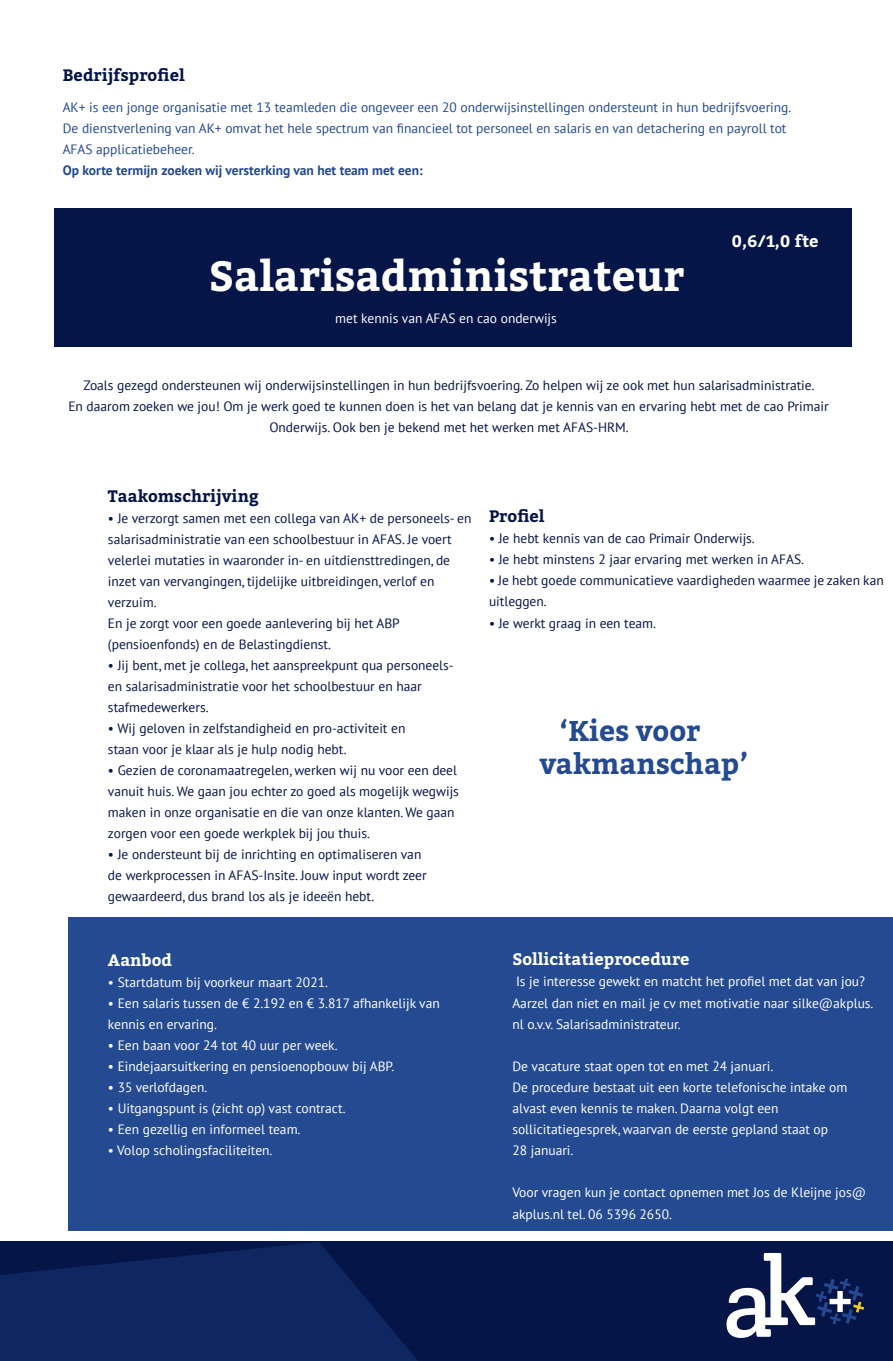
<style>
.page{position:relative;width:893px;height:1361px;background:#fff}
.page>*{position:absolute;margin:0;border:0;box-sizing:border-box;transform-origin:0 0}
.t1{font:96.6px "Crete Round";color:#fff}
.t2{font:700 42px "Bitter";color:#fff}
.t3{font:700 28.5px "Bitter";color:#244a91}
.t4{font:700 16.5px "Bitter";color:#061548}
.t5{font:700 16.5px "Bitter";color:#fff}
.t6{font:13.5px/21px "PT Sans";color:#061548}
.t7{font:13.5px/21px "PT Sans";color:#fff}
.t8{font:13.5px/21px "PT Sans";color:#244a91}
.t9{font:700 13.5px "PT Sans";color:#244a91}
</style>
<div class="page">
<div style="left:0;top:1242px;width:893px;height:119px;background:#061548"></div>
<svg style="left:0;top:1242px;width:418px;height:119px;fill:#0f2660"></svg>
<div style="left:54px;top:207px;width:797px;height:139px;background:#061548"></div>
<svg style="left:816px;top:1278px;width:48px;height:46px"></svg>
<div style="left:68px;top:916px;width:824px;height:314px;background:#244a91"></div>
<p class="t4" style="left:63px;top:62px;width:124px">Bedrijfsprofiel</p>
<p class="t8" style="left:63px;top:96px;width:730px">AK+ is een jonge organisatie met 13 teamleden die ongeveer een 20 onderwijsinstellingen ondersteunt in hun bedrijfsvoering.</p>
<p class="t8" style="left:63px;top:117px;width:725px">De dienstverlening van AK+ omvat het hele spectrum van financieel tot personeel en salaris en van detachering en payroll tot<br>AFAS applicatiebeheer.</p>
<p class="t9" style="left:63px;top:161px;width:361px">Op korte termijn zoeken wij versterking van het team met een:</p>
<p class="t2" style="left:209px;top:244px;width:477px">Salarisadministrateur</p>
<p class="t7" style="left:335px;top:308px;width:223px">met kennis van AFAS en cao onderwijs</p>
<p class="t5" style="left:732px;top:229px;width:88px">0,6/1,0 fte</p>
<p class="t6" style="left:83px;top:374px;width:733px">Zoals gezegd ondersteunen wij onderwijsinstellingen in hun bedrijfsvoering. Zo helpen wij ze ook met hun salarisadministratie.</p>
<p class="t6" style="left:68px;top:395px;width:762px;text-align:center">En daarom zoeken we jou! Om je werk goed te kunnen doen is het van belang dat je kennis van en ervaring hebt met de cao Primair<br>Onderwijs. Ook ben je bekend met het werken met AFAS-HRM.</p>
<p class="t4" style="left:108px;top:483px;width:153px">Taakomschrijving</p>
<p class="t6" style="left:108px;top:507px;width:365px">• Je verzorgt samen met een collega van AK+ de personeels- en salarisadministratie van een schoolbestuur in AFAS. Je voert velerlei mutaties in waaronder in- en uitdiensttredingen, de inzet van vervangingen, tijdelijke uitbreidingen, verlof en verzuim.</p>
<p class="t6" style="left:108px;top:612px;width:293px">En je zorgt voor een goede aanlevering bij het ABP (pensioenfonds) en de Belastingdienst.</p>
<p class="t6" style="left:108px;top:654px;width:347px">• Jij bent, met je collega, het aanspreekpunt qua personeels&shy;en salarisadministratie voor het schoolbestuur en haar stafmedewerkers.</p>
<p class="t6" style="left:108px;top:717px;width:299px">• Wij geloven in zelfstandigheid en pro-activiteit en</p>
<p class="t6" style="left:108px;top:738px;width:240px">staan voor je klaar als je hulp nodig hebt.</p>
<p class="t6" style="left:108px;top:759px;width:352px">• Gezien de coronamaatregelen, werken wij nu voor een deel vanuit huis. We gaan jou echter zo goed als mogelijk wegwijs maken in onze organisatie en die van onze klanten. We gaan zorgen voor een goede werkplek bij jou thuis.</p>
<p class="t6" style="left:108px;top:843px;width:320px">• Je ondersteunt bij de inrichting en optimaliseren van de werkprocessen in AFAS-Insite. Jouw input wordt zeer gewaardeerd, dus brand los als je ideeën hebt.</p>
<p class="t4" style="left:489px;top:503px;width:57px">Profiel</p>
<p class="t6" style="left:489px;top:527px;width:267px">• Je hebt kennis van de cao Primair Onderwijs.</p>
<p class="t6" style="left:489px;top:548px;width:317px">• Je hebt minstens 2 jaar ervaring met werken in AFAS.</p>
<p class="t6" style="left:489px;top:569px;width:396px">• Je hebt goede communicatieve vaardigheden waarmee je zaken kan uitleggen.</p>
<p class="t6" style="left:489px;top:613px;width:169px">• Je werkt graag in een team.</p>
<p class="t3" style="left:559px;top:709px;width:142px">‘Kies voor</p>
<p class="t3" style="left:539px;top:742px;width:210px">vakmanschap’</p>
<p class="t5" style="left:108px;top:947px;width:66px">Aanbod</p>
<p class="t7" style="left:108px;top:971px;width:221px">• Startdatum bij voorkeur maart 2021.</p>
<p class="t7" style="left:108px;top:992px;width:333px">• Een salaris tussen de € 2.192 en € 3.817 afhankelijk van kennis en ervaring.</p>
<p class="t7" style="left:108px;top:1034px;width:231px">• Een baan voor 24 tot 40 uur per week.</p>
<p class="t7" style="left:108px;top:1055px;width:288px">• Eindejaarsuitkering en pensioenopbouw bij ABP.</p>
<p class="t7" style="left:108px;top:1076px;width:101px">• 35 verlofdagen.</p>
<p class="t7" style="left:108px;top:1097px;width:239px">• Uitgangspunt is (zicht op) vast contract.</p>
<p class="t7" style="left:108px;top:1118px;width:194px">• Een gezellig en informeel team.</p>
<p class="t7" style="left:108px;top:1139px;width:166px">• Volop scholingsfaciliteiten.</p>
<p class="t5" style="left:512px;top:947px;width:179px">Sollicitatieprocedure</p>
<p class="t7" style="left:512px;top:971px;width:363px">Is je interesse gewekt en matcht het profiel met dat van jou?<br>Aarzel dan niet en mail je cv met motivatie naar silke@akplus. nl o.v.v. Salarisadministrateur.</p>
<p class="t7" style="left:512px;top:1055px;width:262px">De vacature staat open tot en met 24 januari.</p>
<p class="t7" style="left:512px;top:1076px;width:337px">De procedure bestaat uit een korte telefonische intake om</p>
<p class="t7" style="left:512px;top:1097px;width:317px">alvast even kennis te maken. Daarna volgt een sollicitatiegesprek, waarvan de eerste gepland staat op<br>28 januari.</p>
<p class="t7" style="left:512px;top:1180px;width:355px;line-height:22.5px">Voor vragen kun je contact opnemen met Jos de Kleijne jos@ akplus.nl tel. 06 5396 2650.</p>
<p class="t1" style="left:723px;top:1235px;width:94px">ak</p>
</div>
